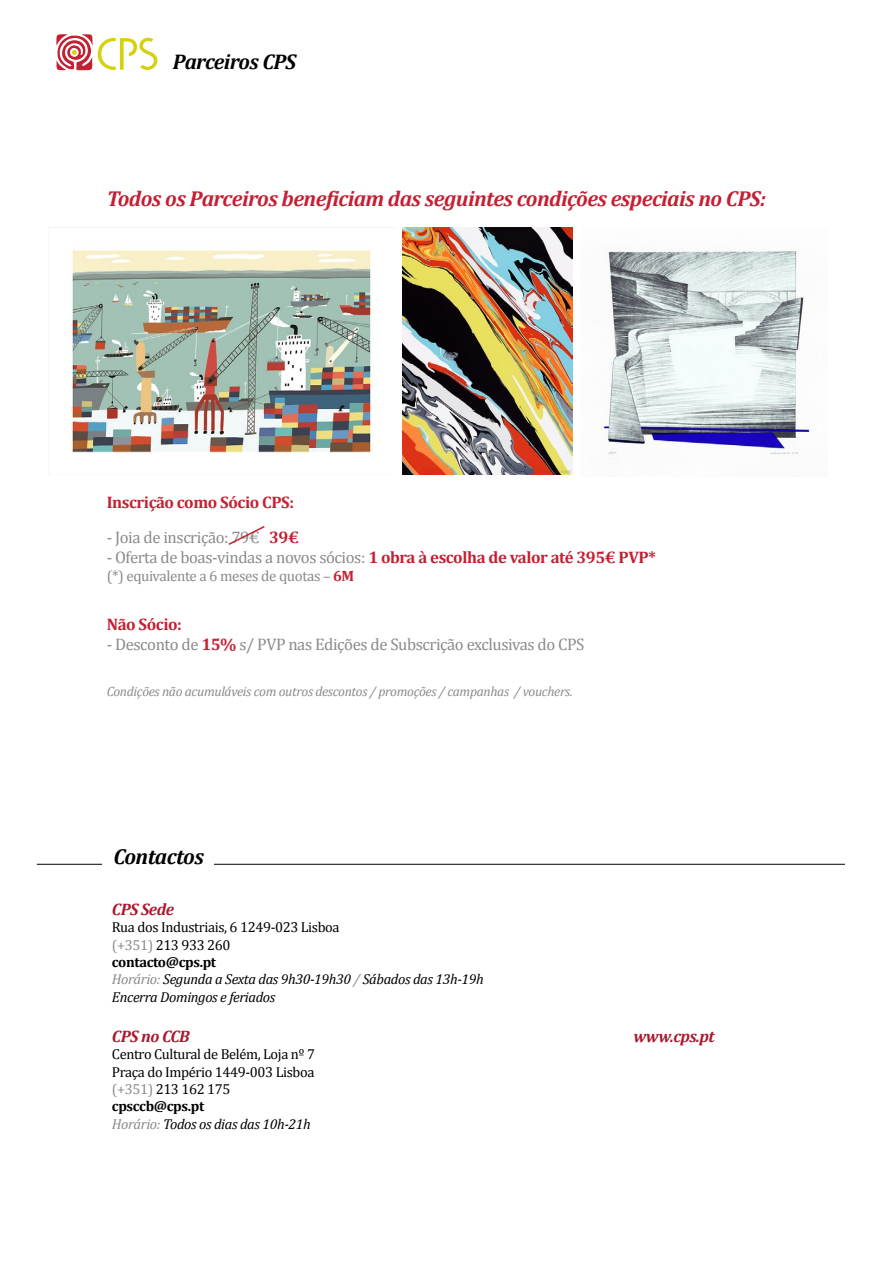
<style>
.page{position:relative;width:893px;height:1263px;background:#fff}
.page>*{position:absolute;margin:0;border:0;box-sizing:border-box;transform-origin:0 0}
.t1{font:italic 700 21.75px "Cambria";letter-spacing:-.025em;color:#c32032}
.t2{font:italic 700 21.75px "Cambria";letter-spacing:-.025em;color:#000}
.t3{font:italic 700 21.3px "Cambria";letter-spacing:-.03em;color:#000}
.t4{font:16.65px "Cambria";letter-spacing:-.025em;color:#8a8a8d}
.t5{font:700 16.65px "Cambria";letter-spacing:-.025em;color:#c32032}
.t6{font:italic 700 16.65px "Cambria";letter-spacing:-.03em;color:#ac162c}
.t7{font:15px "Cambria";letter-spacing:-.025em;color:#8a8a8d}
.t8{font:italic 14.4px/17.4px "Cambria";letter-spacing:-.025em;color:#000}
.t9{font:14.4px/17.4px "Cambria";letter-spacing:-.025em;color:#000}
.t10{font:italic 13.5px "Cambria";letter-spacing:-.025em;color:#8a8a8d}
.s1{font-weight:700;color:#c32032}
.s2{font-style:normal}
.s3{font-style:normal;color:#8a8a8d}
.s4{font-weight:700;font-style:normal}
.s5{color:#8a8a8d}
.s6{font-weight:700}
.s7{font-style:italic;color:#8a8a8d}
.s8{font-style:italic}
</style>
<div class="page">
<svg style="left:56px;top:34px;width:101px;height:37px"></svg>
<img style="left:72px;top:250px;width:300px;height:203px">
<img style="left:402px;top:228px;width:170px;height:247px">
<svg style="left:228px;top:526px;width:37px;height:19px"></svg>
<hr style="left:214px;top:864px;width:631px;height:1px;background:#000">
<hr style="left:37px;top:864px;width:65px;height:1px;background:#000">
<img style="left:603px;top:251px;width:207px;height:208px">
<p class="t3" style="left:173px;top:46px;width:125px">Parceiros CPS</p>
<h1 class="t1" style="left:107px;top:183px;width:661px">Todos os Parceiros beneficiam das seguintes condições especiais no CPS:</h1>
<p class="t5" style="left:107px;top:491px;width:189px">Inscrição como Sócio CPS:</p>
<p class="t4" style="left:107px;top:527px;width:193px">- Joia de inscrição: 79€ <span class="s1">39€</span></p>
<p class="t4" style="left:107px;top:547px;width:551px">- Oferta de boas-vindas a novos sócios: <span class="s1">1 obra à escolha de valor até 395€ PVP*</span></p>
<p class="t7" style="left:107px;top:567px;width:249px">(*) equivalente a 6 meses de quotas – <span class="s1">6M</span></p>
<p class="t5" style="left:107px;top:612px;width:77px">Não Sócio:</p>
<p class="t4" style="left:107px;top:634px;width:479px">- Desconto de <span class="s1">15%</span> s/ PVP nas Edições de Subscrição exclusivas do CPS</p>
<p class="t10" style="left:107px;top:681px;width:467px">Condições não acumuláveis com outros descontos / promoções / campanhas / vouchers.</p>
<h1 class="t2" style="left:113px;top:841px;width:92px">Contactos</h1>
<p class="t6" style="left:112px;top:898px;width:64px">CPS Sede</p>
<p class="t8" style="left:112px;top:918px;width:373px"><span class="s2">Rua dos Industriais, 6 1249-023 Lisboa<br></span><span class="s3">(+351)</span> <span class="s2">213 933 260<br></span><span class="s4">contacto@cps.pt<br></span><span class="s5">Horário:</span> Segunda a Sexta das 9h30-19h30 <span class="s5">/</span> Sábados das 13h-19h<br>Encerra Domingos e feriados</p>
<p class="t6" style="left:112px;top:1024px;width:79px">CPS no CCB</p>
<p class="t6" style="left:634px;top:1024px;width:83px">www.cps.pt</p>
<p class="t9" style="left:112px;top:1045px;width:205px">Centro Cultural de Belém, Loja nº 7<br>Praça do Império 1449-003 Lisboa <span class="s5">(+351)</span> 213 162 175 <span class="s6">cpsccb@cps.pt<br></span><span class="s7">Horário:</span> <span class="s8">Todos os dias das 10h-21h</span></p>
</div>
